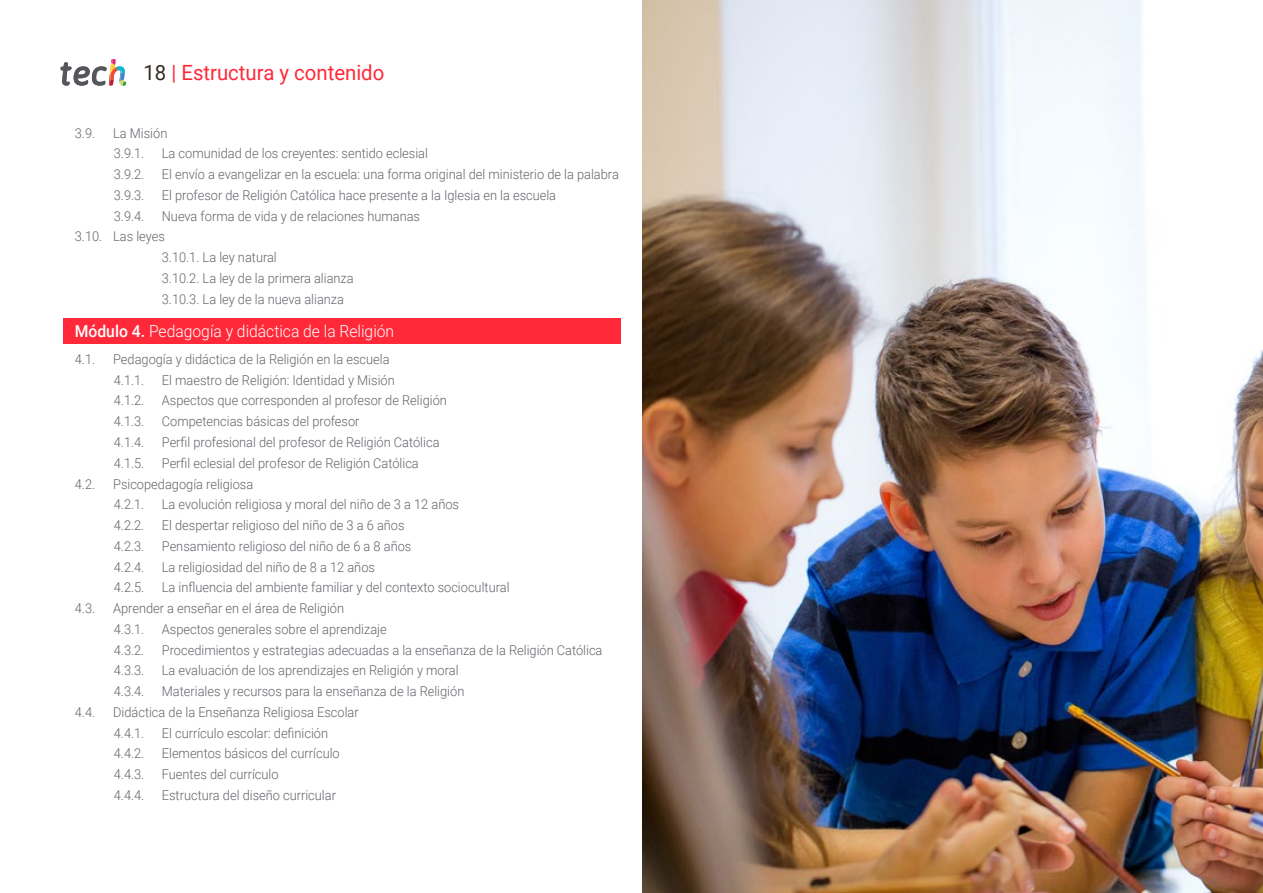
<style>
.page{position:relative;width:1263px;height:893px;background:#fff}
.page>*{position:absolute;margin:0;border:0;box-sizing:border-box;transform-origin:0 0}
.t1{font:21px "Roboto";color:#ff293a}
.t2{font:300 16.5px "Roboto";color:#fff;scale:.95 1}
.t3{font:300 13.5px/20.7px "Roboto";color:#61646a;scale:.95 1}
.s1{color:#312e20}
.s2{font-weight:500}
</style>
<div class="page">
<div style="left:64px;top:318px;width:557px;height:25px;background:#ff293a"></div>
<img style="left:642px;top:0;width:621px;height:893px">
<svg style="left:61px;top:59px;width:65px;height:27px"></svg>
<h1 class="t1" style="left:144px;top:57px;width:242px"><span class="s1">18</span> | Estructura y contenido</h1>
<p class="t3" style="left:75px;top:122px;width:23px">3.9.</p>
<p class="t3" style="left:113px;top:122px;width:59px">La Misión<br>3.9.1.</p>
<p class="t3" style="left:162px;top:143px;width:282px">La comunidad de los creyentes: sentido eclesial</p>
<p class="t3" style="left:114px;top:164px;width:34px">3.9.2.</p>
<p class="t3" style="left:162px;top:164px;width:483px">El envío a evangelizar en la escuela: una forma original del ministerio de la palabra</p>
<p class="t3" style="left:114px;top:184px;width:34px">3.9.3.</p>
<p class="t3" style="left:162px;top:184px;width:417px">El profesor de Religión Católica hace presente a la Iglesia en la escuela</p>
<p class="t3" style="left:114px;top:205px;width:34px">3.9.4.</p>
<p class="t3" style="left:162px;top:205px;width:273px">Nueva forma de vida y de relaciones humanas</p>
<p class="t3" style="left:75px;top:226px;width:96px">3.10. Las leyes</p>
<p class="t3" style="left:162px;top:247px;width:123px">3.10.1. La ley natural</p>
<p class="t3" style="left:162px;top:267px;width:203px">3.10.2. La ley de la primera alianza</p>
<p class="t3" style="left:162px;top:288px;width:193px">3.10.3. La ley de la nueva alianza</p>
<p class="t2" style="left:75px;top:319px;width:338px"><span class="s2">Módulo 4.</span> Pedagogía y didáctica de la Religión</p>
<p class="t3" style="left:75px;top:348px;width:23px">4.1.</p>
<p class="t3" style="left:113px;top:348px;width:293px">Pedagogía y didáctica de la Religión en la escuela<br>4.1.1.</p>
<p class="t3" style="left:162px;top:369px;width:247px">El maestro de Religión: Identidad y Misión</p>
<p class="t3" style="left:114px;top:390px;width:34px">4.1.2.</p>
<p class="t3" style="left:162px;top:390px;width:301px">Aspectos que corresponden al profesor de Religión</p>
<p class="t3" style="left:114px;top:411px;width:34px">4.1.3.</p>
<p class="t3" style="left:162px;top:411px;width:210px">Competencias básicas del profesor</p>
<p class="t3" style="left:114px;top:431px;width:34px">4.1.4.</p>
<p class="t3" style="left:162px;top:431px;width:294px">Perfil profesional del profesor de Religión Católica</p>
<p class="t3" style="left:114px;top:452px;width:34px">4.1.5.</p>
<p class="t3" style="left:162px;top:452px;width:272px">Perfil eclesial del profesor de Religión Católica</p>
<p class="t3" style="left:75px;top:473px;width:23px">4.2.</p>
<p class="t3" style="left:113px;top:473px;width:149px">Psicopedagogía religiosa<br>4.2.1.</p>
<p class="t3" style="left:162px;top:494px;width:314px">La evolución religiosa y moral del niño de 3 a 12 años</p>
<p class="t3" style="left:114px;top:514px;width:34px">4.2.2.</p>
<p class="t3" style="left:162px;top:514px;width:257px">El despertar religioso del niño de 3 a 6 años</p>
<p class="t3" style="left:114px;top:535px;width:34px">4.2.3.</p>
<p class="t3" style="left:162px;top:535px;width:264px">Pensamiento religioso del niño de 6 a 8 años</p>
<p class="t3" style="left:114px;top:556px;width:34px">4.2.4.</p>
<p class="t3" style="left:162px;top:556px;width:226px">La religiosidad del niño de 8 a 12 años</p>
<p class="t3" style="left:114px;top:577px;width:34px">4.2.5.</p>
<p class="t3" style="left:162px;top:577px;width:367px">La influencia del ambiente familiar y del contexto sociocultural</p>
<p class="t3" style="left:75px;top:597px;width:23px">4.3.</p>
<p class="t3" style="left:113px;top:597px;width:245px">Aprender a enseñar en el área de Religión<br>4.3.1.</p>
<p class="t3" style="left:162px;top:618px;width:238px">Aspectos generales sobre el aprendizaje</p>
<p class="t3" style="left:114px;top:639px;width:34px">4.3.2.</p>
<p class="t3" style="left:162px;top:639px;width:465px">Procedimientos y estrategias adecuadas a la enseñanza de la Religión Católica</p>
<p class="t3" style="left:114px;top:660px;width:34px">4.3.3.</p>
<p class="t3" style="left:162px;top:660px;width:314px">La evaluación de los aprendizajes en Religión y moral</p>
<p class="t3" style="left:114px;top:680px;width:34px">4.3.4.</p>
<p class="t3" style="left:162px;top:680px;width:320px">Materiales y recursos para la enseñanza de la Religión</p>
<p class="t3" style="left:75px;top:701px;width:23px">4.4.</p>
<p class="t3" style="left:113px;top:701px;width:260px">Didáctica de la Enseñanza Religiosa Escolar<br>4.4.1.</p>
<p class="t3" style="left:162px;top:722px;width:177px">El currículo escolar: definición</p>
<p class="t3" style="left:114px;top:743px;width:34px">4.4.2.</p>
<p class="t3" style="left:162px;top:743px;width:189px">Elementos básicos del currículo</p>
<p class="t3" style="left:114px;top:763px;width:34px">4.4.3.</p>
<p class="t3" style="left:162px;top:763px;width:124px">Fuentes del currículo</p>
<p class="t3" style="left:114px;top:784px;width:34px">4.4.4.</p>
<p class="t3" style="left:162px;top:784px;width:185px">Estructura del diseño curricular</p>
</div>
